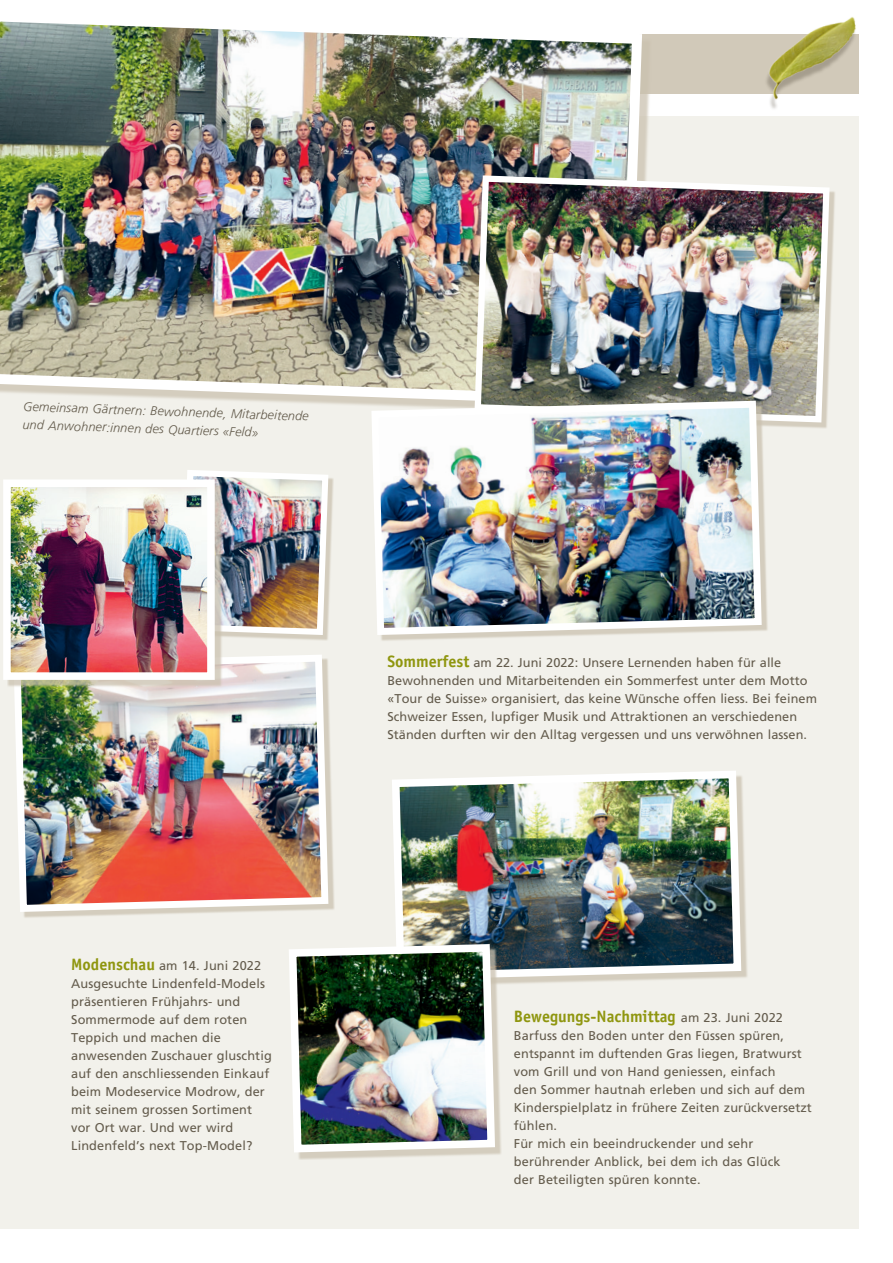
<style>
.page{position:relative;width:893px;height:1263px;background:#fff}
.page>*{position:absolute;margin:0;border:0;box-sizing:border-box;transform-origin:0 0}
.t1{font:700 16.5px "Officina Sans";color:#8f960f}
.t2{font:12.75px/18px "Frutiger";letter-spacing:.01em;color:#645c4d}
.t3{font:italic 300 12.75px/18px "Frutiger";color:#645c4d}
.s1{font-family:"Officina Sans";font-weight:700;font-size:16.5px;color:#8f960f}
.s2{font-family:"Frutiger";font-weight:400;font-size:12.75px;color:#645c4d}
</style>
<div class="page">
<div style="left:0;top:116px;width:859px;height:1113px;background:#f2f1eb"></div>
<div style="left:0;top:34px;width:859px;height:60px;background:#d1c9b9"></div>
<img style="left:766px;top:17px;width:90px;height:92px">
<img style="left:0;top:21px;width:647px;height:384px">
<img style="left:471px;top:172px;width:362px;height:254px">
<div style="left:375px;top:404px;width:393px;height:238px;background:#cac1af;opacity:.75"></div>
<img style="left:368px;top:397px;width:397px;height:241px">
<div style="left:396px;top:774px;width:353px;height:213px;background:#cac1af;opacity:.75"></div>
<img style="left:392px;top:771px;width:353px;height:213px">
<div style="left:292px;top:948px;width:210px;height:212px;background:#cac1af;opacity:.75"></div>
<img style="left:289px;top:940px;width:210px;height:216px">
<div style="left:17px;top:658px;width:318px;height:260px;background:#cac1af;opacity:.75"></div>
<img style="left:14px;top:655px;width:318px;height:260px">
<div style="left:184px;top:473px;width:150px;height:168px;background:#cac1af;opacity:.75"></div>
<img style="left:184px;top:470px;width:148px;height:168px">
<div style="left:7px;top:483px;width:215px;height:204px;background:#cac1af;opacity:.75"></div>
<img style="left:12px;top:488px;width:194px;height:183px">
<div style="left:3px;top:479px;width:212px;height:201px;border:8px solid #fff"></div>
<p class="t3" style="left:24px;top:397px;width:287px;rotate:2deg">Gemeinsam Gärtnern: Bewohnende, Mitarbeitende und Anwohner:innen des Quartiers «Feld»</p>
<p class="t2" style="left:71px;top:956px;width:202px"><span class="s1">Modenschau</span> am 14. Juni 2022<br>Ausgesuchte Lindenfeld-Models präsentieren Frühjahrs- und<br>Sommermode auf dem roten<br>Teppich und machen die anwesenden Zuschauer gluschtig auf den anschliessenden Einkauf beim Modeservice Modrow, der mit seinem grossen Sortiment vor Ort war. Und wer wird<br>Lindenfeld’s next Top-Model?</p>
<p class="t2" style="left:387px;top:654px;width:431px"><span class="s1">Sommerfest</span> am 22. Juni 2022: Unsere Lernenden haben für alle Bewohnenden und Mitarbeitenden ein Sommerfest unter dem Motto «Tour de Suisse» organisiert, das keine Wünsche offen liess. Bei feinem Schweizer Essen, lupfiger Musik und Attraktionen an verschiedenen Ständen durften wir den Alltag vergessen und uns verwöhnen lassen.</p>
<p class="t1" style="left:514px;top:1005px;width:271px">Bewegungs-Nachmittag <span class="s2">am 23. Juni 2022</span></p>
<p class="t2" style="left:514px;top:1026px;width:300px">Barfuss den Boden unter den Füssen spüren, entspannt im duftenden Gras liegen, Bratwurst vom Grill und von Hand geniessen, einfach<br>den Sommer hautnah erleben und sich auf dem Kinderspielplatz in frühere Zeiten zurückversetzt fühlen.<br>Für mich ein beeindruckender und sehr berührender Anblick, bei dem ich das Glück<br>der Beteiligten spüren konnte.</p>
</div>
